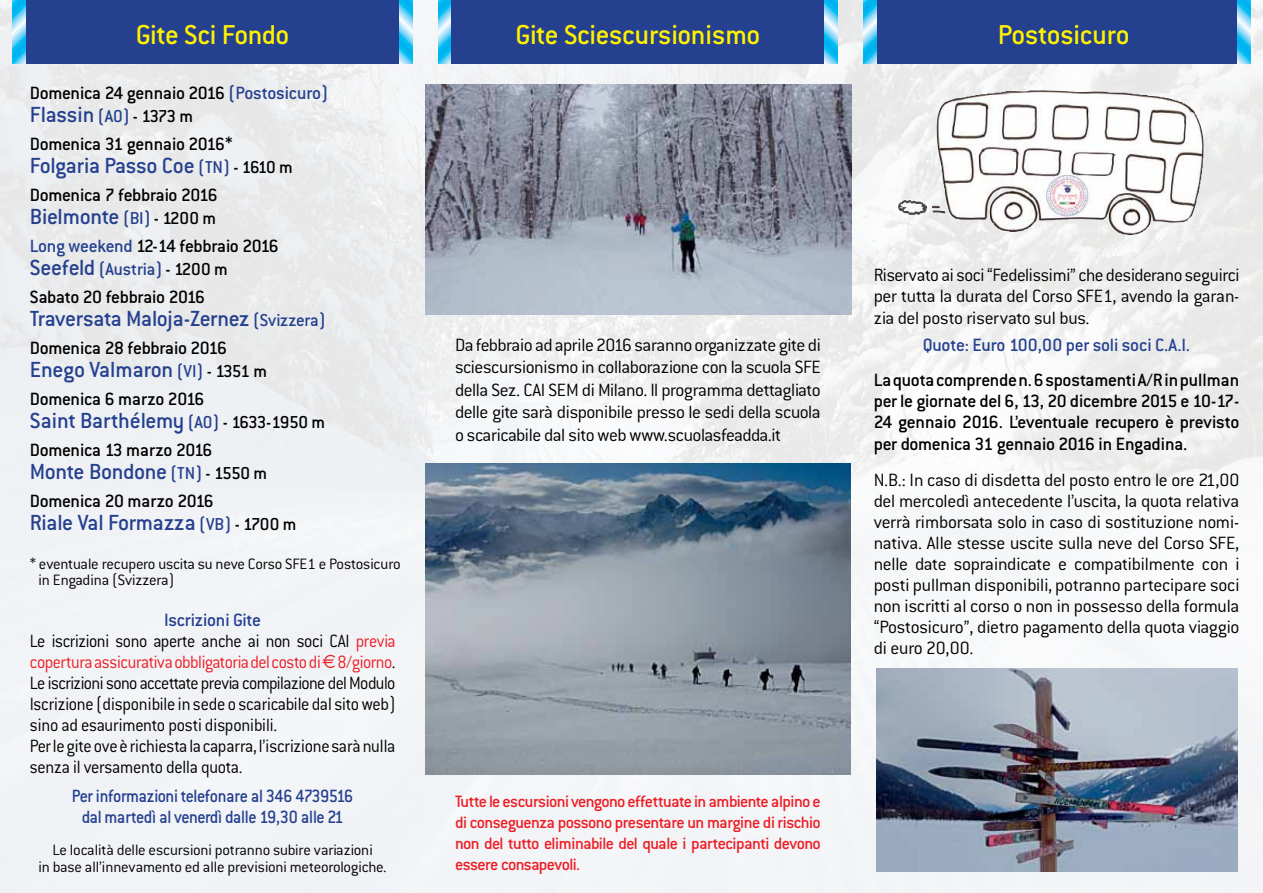
<style>
.page{position:relative;width:1263px;height:893px;background:#fff}
.page>*{position:absolute;margin:0;border:0;box-sizing:border-box;transform-origin:0 0}
.t1{font:500 30px "Conduit ITC";letter-spacing:-.01em;color:#fff200}
.t2{font:500 24px "Conduit ITC";letter-spacing:-.015em;color:#25408f}
.t3{font:300 19.5px/21px "Conduit ITC";letter-spacing:-.02em;color:#000;text-align:justify}
.t4{font:500 19.5px/21.5px "Conduit ITC";letter-spacing:-.02em;color:#000;text-align:justify}
.t5{font:300 19.5px/21px "Conduit ITC";letter-spacing:-.02em;color:#000;scale:.92 1}
.t6{font:500 19.5px/21px "Conduit ITC";letter-spacing:-.02em;color:#25408f;text-align:center;scale:.92 1}
.t7{font:500 19.5px "Conduit ITC";letter-spacing:-.02em;color:#25408f}
.t8{font:500 18.9px "Conduit ITC";letter-spacing:-.01em;color:#25408f}
.t9{font:500 18px/21px "Conduit ITC";letter-spacing:-.035em;color:#ed1d24;text-align:justify}
.t10{font:300 16.5px/16.5px "Conduit ITC";letter-spacing:-.01em;color:#000}
.s1{color:#25408f}
.s2{font-size:18.9px}
.s3{font-size:18.9px;color:#000}
.s4{font-size:24px}
.s5{color:#000}
.s6{font-weight:500;color:#25408f}
.s7{color:#ed1d24}
.s8{font-family:"Euro Sans";font-weight:400;color:#ed1d24}
</style>
<div class="page">
<img style="left:0;top:0;width:1263px;height:893px">
<img style="left:426px;top:85px;width:425px;height:230px">
<img style="left:425px;top:463px;width:425px;height:311px">
<img style="left:877px;top:669px;width:360px;height:202px">
<img style="left:931px;top:90px;width:272px;height:146px">
<div style="left:13px;top:0;width:399px;height:64px;background:#25408f"></div>
<svg style="left:13px;top:0;width:13px;height:64px"></svg>
<svg style="left:400px;top:0;width:12px;height:64px"></svg>
<div style="left:438px;top:0;width:400px;height:64px;background:#25408f"></div>
<svg style="left:438px;top:0;width:13px;height:64px"></svg>
<svg style="left:825px;top:0;width:13px;height:64px"></svg>
<div style="left:864px;top:0;width:374px;height:64px;background:#25408f"></div>
<svg style="left:864px;top:0;width:13px;height:64px"></svg>
<svg style="left:1237px;top:0;width:13px;height:64px"></svg>
<h1 class="t1" style="left:136px;top:18px;width:155px">Gite Sci Fondo</h1>
<h1 class="t1" style="left:515px;top:18px;width:246px">Gite Sciescursionismo</h1>
<h1 class="t1" style="left:998px;top:18px;width:133px">Postosicuro</h1>
<p class="t4" style="left:30px;top:82px;width:300px">Domenica 24 gennaio 2016 <span class="s1">(Postosicuro)</span></p>
<p class="t2" style="left:30px;top:101px;width:165px">Flassin <span class="s2">(AO)</span> <span class="s3">- 1373 m</span></p>
<p class="t4" style="left:30px;top:133px;width:204px">Domenica 31 gennaio 2016*</p>
<p class="t2" style="left:30px;top:152px;width:265px">Folgaria Passo Coe <span class="s2">(TN)</span> <span class="s3">- 1610 m</span></p>
<p class="t4" style="left:30px;top:184px;width:189px">Domenica 7 febbraio 2016</p>
<p class="t2" style="left:30px;top:203px;width:188px">Bielmonte <span class="s2">(BI)</span> <span class="s3">- 1200 m</span></p>
<p class="t4" style="left:30px;top:235px;width:251px"><span class="s1">Long weekend</span> 12-14 febbraio 2016</p>
<p class="t8" style="left:30px;top:258px;width:199px"><span class="s4">Seefeld</span> (Austria) <span class="s5">- 1200 m</span></p>
<p class="t4" style="left:30px;top:286px;width:177px">Sabato 20 febbraio 2016</p>
<p class="t2" style="left:30px;top:305px;width:297px">Traversata Maloja-Zernez <span class="s2">(Svizzera)</span></p>
<p class="t4" style="left:30px;top:337px;width:199px">Domenica 28 febbraio 2016</p>
<p class="t2" style="left:30px;top:356px;width:239px">Enego Valmaron <span class="s2">(VI)</span> <span class="s3">- 1351 m</span></p>
<p class="t4" style="left:30px;top:388px;width:176px">Domenica 6 marzo 2016</p>
<p class="t2" style="left:30px;top:407px;width:297px">Saint Barthélemy <span class="s2">(AO)</span> <span class="s3">- 1633-1950 m</span></p>
<p class="t4" style="left:30px;top:439px;width:184px">Domenica 13 marzo 2016</p>
<p class="t2" style="left:30px;top:458px;width:239px">Monte Bondone <span class="s2">(TN)</span> <span class="s3">- 1550 m</span></p>
<p class="t4" style="left:30px;top:490px;width:186px">Domenica 20 marzo 2016</p>
<p class="t2" style="left:30px;top:509px;width:268px">Riale Val Formazza <span class="s2">(VB)</span> <span class="s3">- 1700 m</span></p>
<p class="t10" style="left:38px;top:556px;width:364px;text-indent:-9px">* eventuale recupero uscita su neve Corso SFE1 e Postosicuro in Engadina (Svizzera)</p>
<p class="t3" style="left:455px;top:333px;width:367px;line-height:22.5px">Da febbraio ad aprile 2016 saranno organizzate gite di sciescursionismo in collaborazione con la scuola SFE della Sez. CAI SEM di Milano. Il programma dettagliato delle gite sarà disponibile presso le sedi della scuola o scaricabile dal sito web www.scuolasfeadda.it</p>
<p class="t5" style="left:30px;top:610px;width:399px;text-indent:134px"><span class="s6">Iscrizioni Gite<br></span>Le iscrizioni sono aperte anche ai non soci CAI <span class="s7">previa copertura assicurativa obbligatoria del costo di</span> <span class="s8">2</span> <span class="s7">8/giorno</span>.<br>Le iscrizioni sono accettate previa compilazione del Modulo Iscrizione (disponibile in sede o scaricabile dal sito web) sino ad esaurimento posti disponibili.<br>Per le gite ove è richiesta la caparra, l’iscrizione sarà nulla senza il versamento della quota.</p>
<p class="t6" style="left:72px;top:785px;width:307px">Per informazioni telefonare al 346 4739516 dal martedì al venerdì dalle 19,30 alle 21</p>
<p class="t9" style="left:455px;top:790px;width:367px">Tutte le escursioni vengono effettuate in ambiente alpino e di conseguenza possono presentare un margine di rischio non del tutto eliminabile del quale i partecipanti devono essere consapevoli.</p>
<p class="t10" style="left:38px;top:842px;width:350px;text-align:center">Le località delle escursioni potranno subire variazioni<br>in base all’innevamento ed alle previsioni meteorologiche.</p>
<p class="t3" style="left:874px;top:264px;width:367px;line-height:21.8px">Riservato ai soci “Fedelissimi” che desiderano seguirci per tutta la durata del Corso SFE1, avendo la garan&shy;zia del posto riservato sul bus.</p>
<p class="t7" style="left:923px;top:334px;width:269px">Quote: Euro 100,00 per soli soci C.A.I.</p>
<p class="t4" style="left:874px;top:369px;width:367px">La quota comprende n. 6 spostamenti A/R in pullman per le giornate del 6, 13, 20 dicembre 2015 e 10-17- 24 gennaio 2016. L’eventuale recupero è previsto per domenica 31 gennaio 2016 in Engadina.</p>
<p class="t3" style="left:874px;top:470px;width:367px">N.B.: In caso di disdetta del posto entro le ore 21,00 del mercoledì antecedente l’uscita, la quota relativa verrà rimborsata solo in caso di sostituzione nomi&shy;nativa. Alle stesse uscite sulla neve del Corso SFE, nelle date sopraindicate e compatibilmente con i posti pullman disponibili, potranno partecipare soci non iscritti al corso o non in possesso della formula “Postosicuro”, dietro pagamento della quota viaggio di euro 20,00.</p>
</div>
